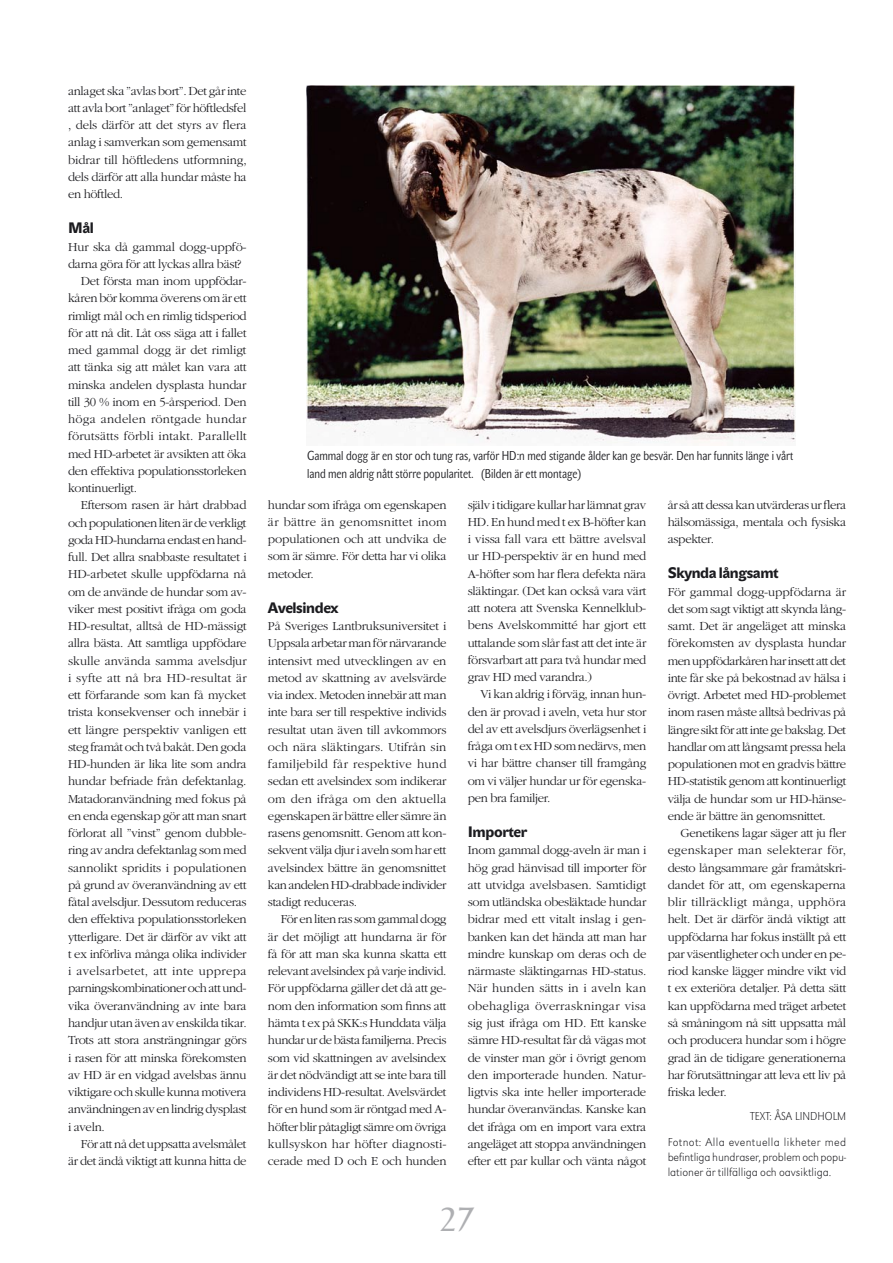
<style>
.page{position:relative;width:893px;height:1263px;background:#fff}
.page>*{position:absolute;margin:0;border:0;box-sizing:border-box;transform-origin:0 0}
.t1{font:36px "Baker Signet";color:#aeafb2}
.t2{font:800 15px "John Sans";letter-spacing:-.025em;color:#1b1b1f}
.t3{font:300 12.75px/17.2px "Garamond";letter-spacing:-.025em;color:#1b1b1f;text-align:justify}
.t4{font:12.75px/18px "John Sans Cond Lite";color:#1b1b1f}
.t5{font:300 12.75px "Garamond";letter-spacing:.015em;color:#1b1b1f}
.t6{font:300 12.75px "Garamond";color:#1b1b1f}
.t7{font:300 12.75px "Garamond";letter-spacing:.025em;color:#1b1b1f}
.t8{font:300 12.75px "Garamond";letter-spacing:-.005em;color:#1b1b1f}
.t9{font:300 12.75px "Garamond";letter-spacing:.02em;color:#1b1b1f}
.t10{font:12px/15px "URW Grotesk T Extr Ligh";color:#1b1b1f;text-align:justify}
.t11{font:12px "URW Grotesk T Extr Ligh Extr Narr";color:#1b1b1f}
</style>
<div class="page">
<img style="left:306px;top:85px;width:489px;height:358px">
<p class="t3" style="left:68px;top:82px;width:180px">anlaget ska ”avlas bort”. Det går inte att avla bort ”anlaget” för höftledsfel , dels därför att det styrs av flera anlag i samverkan som gemensamt bidrar till höftledens utformning, dels därför att alla hundar måste ha en höftled.</p>
<p class="t2" style="left:68px;top:219px;width:27px">Mål</p>
<p class="t3" style="left:68px;top:238px;width:180px">Hur ska då gammal dogg-uppfö-</p>
<p class="t3" style="left:68px;top:255px;width:175px">darna göra för att lyckas allra bäst?</p>
<p class="t3" style="left:81px;top:273px;width:167px">Det första man inom uppfödar-</p>
<p class="t3" style="left:68px;top:290px;width:180px">kåren bör komma överens om är ett</p>
<p class="t3" style="left:68px;top:307px;width:180px">rimligt mål och en rimlig tidsperiod</p>
<p class="t3" style="left:68px;top:324px;width:180px">för att nå dit. Låt oss säga att i fallet</p>
<p class="t8" style="left:68px;top:343px;width:180px">med gammal dogg är det rimligt</p>
<p class="t3" style="left:68px;top:359px;width:180px">att tänka sig att målet kan vara att</p>
<p class="t3" style="left:68px;top:376px;width:180px">minska andelen dysplasta hundar</p>
<p class="t3" style="left:68px;top:393px;width:180px">till 30 % inom en 5-årsperiod. Den</p>
<p class="t9" style="left:68px;top:412px;width:180px">höga andelen röntgade hundar</p>
<p class="t5" style="left:68px;top:430px;width:180px">förutsätts förbli intakt. Parallellt</p>
<p class="t3" style="left:68px;top:445px;width:180px">med HD-arbetet är avsikten att öka</p>
<p class="t3" style="left:68px;top:462px;width:180px">den effektiva populationsstorleken</p>
<p class="t3" style="left:68px;top:480px;width:71px">kontinuerligt.</p>
<p class="t3" style="left:81px;top:497px;width:167px">Eftersom rasen är hårt drabbad</p>
<p class="t3" style="left:68px;top:514px;width:180px">och populationen liten är de verkligt</p>
<p class="t3" style="left:68px;top:531px;width:180px">goda HD-hundarna endast en hand-</p>
<p class="t3" style="left:68px;top:549px;width:180px">full. Det allra snabbaste resultatet i</p>
<p class="t3" style="left:68px;top:566px;width:180px">HD-arbetet skulle uppfödarna nå</p>
<p class="t3" style="left:68px;top:583px;width:180px">om de använde de hundar som av-</p>
<p class="t3" style="left:68px;top:600px;width:180px">viker mest positivt ifråga om goda</p>
<p class="t3" style="left:68px;top:618px;width:180px">HD-resultat, alltså de HD-mässigt</p>
<p class="t3" style="left:68px;top:635px;width:180px">allra bästa. Att samtliga uppfödare</p>
<p class="t6" style="left:68px;top:654px;width:180px">skulle använda samma avelsdjur</p>
<p class="t5" style="left:68px;top:671px;width:180px">i syfte att nå bra HD-resultat är</p>
<p class="t3" style="left:68px;top:687px;width:180px">ett förfarande som kan få mycket</p>
<p class="t3" style="left:68px;top:704px;width:180px">trista konsekvenser och innebär i</p>
<p class="t3" style="left:68px;top:721px;width:180px">ett längre perspektiv vanligen ett</p>
<p class="t3" style="left:68px;top:738px;width:180px">steg framåt och två bakåt. Den goda</p>
<p class="t3" style="left:68px;top:756px;width:180px">HD-hunden är lika lite som andra</p>
<p class="t3" style="left:68px;top:773px;width:180px">hundar befriade från defektanlag.</p>
<p class="t3" style="left:68px;top:790px;width:180px">Matadoranvändning med fokus på</p>
<p class="t3" style="left:68px;top:807px;width:180px">en enda egenskap gör att man snart</p>
<p class="t3" style="left:68px;top:825px;width:180px">förlorat all ”vinst” genom dubble-</p>
<p class="t3" style="left:68px;top:842px;width:180px">ring av andra defektanlag som med</p>
<p class="t6" style="left:68px;top:861px;width:180px">sannolikt spridits i populationen</p>
<p class="t3" style="left:68px;top:876px;width:180px">på grund av överanvändning av ett</p>
<p class="t3" style="left:68px;top:894px;width:180px">fåtal avelsdjur. Dessutom reduceras</p>
<p class="t3" style="left:68px;top:911px;width:180px">den effektiva populationsstorleken</p>
<p class="t3" style="left:68px;top:928px;width:180px">ytterligare. Det är därför av vikt att</p>
<p class="t3" style="left:68px;top:945px;width:180px">t ex införliva många olika individer</p>
<p class="t7" style="left:68px;top:964px;width:180px">i avelsarbetet, att inte upprepa</p>
<p class="t3" style="left:68px;top:980px;width:180px">parningskombinationer och att und-</p>
<p class="t3" style="left:68px;top:997px;width:180px">vika överanvändning av inte bara</p>
<p class="t3" style="left:68px;top:1014px;width:180px">handjur utan även av enskilda tikar.</p>
<p class="t3" style="left:68px;top:1032px;width:180px">Trots att stora ansträngningar görs</p>
<p class="t3" style="left:68px;top:1049px;width:180px">i rasen för att minska förekomsten</p>
<p class="t3" style="left:68px;top:1066px;width:180px">av HD är en vidgad avelsbas ännu</p>
<p class="t3" style="left:68px;top:1083px;width:180px">viktigare och skulle kunna motivera</p>
<p class="t3" style="left:68px;top:1101px;width:180px">användningen av en lindrig dysplast</p>
<p class="t3" style="left:68px;top:1118px;width:38px">i aveln.</p>
<p class="t3" style="left:81px;top:1135px;width:167px">För att nå det uppsatta avelsmålet</p>
<p class="t3" style="left:68px;top:1152px;width:180px">är det ändå viktigt att kunna hitta de</p>
<p class="t4" style="left:307px;top:447px;width:488px">Gammal dogg är en stor och tung ras, varför HD:n med stigande ålder kan ge besvär. Den har funnits länge i vårt land men aldrig nått större popularitet. (Bilden är ett montage)</p>
<p class="t3" style="left:268px;top:496px;width:180px">hundar som ifråga om egenskapen är bättre än genomsnittet inom populationen och att undvika de som är sämre. För detta har vi olika metoder.</p>
<p class="t2" style="left:268px;top:599px;width:72px">Avelsindex</p>
<p class="t3" style="left:268px;top:618px;width:180px">På Sveriges Lantbruksuniversitet i Uppsala arbetar man för närvarande intensivt med utvecklingen av en metod av skattning av avelsvärde via index. Metoden innebär att man inte bara ser till respektive individs resultat utan även till avkommors och nära släktingars. Utifrån sin familjebild får respektive hund sedan ett avelsindex som indikerar om den ifråga om den aktuella egenskapen är bättre eller sämre än rasens genomsnitt. Genom att kon&shy;sekvent välja djur i aveln som har ett avelsindex bättre än genomsnittet kan andelen HD-drabbade individer stadigt reduceras.</p>
<p class="t3" style="left:268px;top:911px;width:180px;text-indent:13px">För en liten ras som gammal dogg är det möjligt att hundarna är för få för att man ska kunna skatta ett relevant avelsindex på varje individ.<br>För uppfödarna gäller det då att ge&shy;nom den information som finns att hämta t ex på SKK:s Hunddata välja hundar ur de bästa familjerna. Precis som vid skattningen av avelsindex är det nödvändigt att se inte bara till individens HD-resultat. Avelsvärdet för en hund som är röntgad med A&shy;höfter blir påtagligt sämre om övriga kullsyskon har höfter diagnosti&shy;cerade med D och E och hunden</p>
<p class="t3" style="left:468px;top:496px;width:180px">själv i tidigare kullar har lämnat grav HD. En hund med t ex B-höfter kan i vissa fall vara ett bättre avelsval ur HD-perspektiv är en hund med A-höfter som har flera defekta nära släktingar. (Det kan också vara värt att notera att Svenska Kennelklub&shy;bens Avelskommitté har gjort ett uttalande som slår fast att det inte är försvarbart att para två hundar med grav HD med varandra.)</p>
<p class="t3" style="left:468px;top:686px;width:180px;text-indent:13px">Vi kan aldrig i förväg, innan hun&shy;den är provad i aveln, veta hur stor del av ett avelsdjurs överlägsenhet i fråga om t ex HD som nedärvs, men vi har bättre chanser till framgång om vi väljer hundar ur för egenska&shy;pen bra familjer.</p>
<p class="t2" style="left:468px;top:823px;width:61px">Importer</p>
<p class="t3" style="left:468px;top:842px;width:180px">Inom gammal dogg-aveln är man i hög grad hänvisad till importer för att utvidga avelsbasen. Samtidigt som utländska obesläktade hundar bidrar med ett vitalt inslag i gen&shy;banken kan det hända att man har mindre kunskap om deras och de närmaste släktingarnas HD-status.<br>När hunden sätts in i aveln kan obehagliga överraskningar visa sig just ifråga om HD. Ett kanske sämre HD-resultat får då vägas mot de vinster man gör i övrigt genom den importerade hunden. Natur&shy;ligtvis ska inte heller importerade hundar överanvändas. Kanske kan det ifråga om en import vara extra angeläget att stoppa användningen efter ett par kullar och vänta något</p>
<h1 class="t1" style="left:440px;top:1200px;width:35px">27</h1>
<p class="t3" style="left:668px;top:496px;width:180px">år så att dessa kan utvärderas ur flera hälsomässiga, mentala och fysiska aspekter.</p>
<p class="t2" style="left:668px;top:564px;width:113px">Skynda långsamt</p>
<p class="t3" style="left:668px;top:583px;width:180px">För gammal dogg-uppfödarna är det som sagt viktigt att skynda lång&shy;samt. Det är angeläget att minska förekomsten av dysplasta hundar men uppfödarkåren har insett att det inte får ske på bekostnad av hälsa i övrigt. Arbetet med HD-problemet inom rasen måste alltså bedrivas på längre sikt för att inte ge bakslag. Det handlar om att långsamt pressa hela populationen mot en gradvis bättre HD-statistik genom att kontinuerligt välja de hundar som ur HD-hänse&shy;ende är bättre än genomsnittet.</p>
<p class="t3" style="left:668px;top:825px;width:180px;text-indent:13px">Genetikens lagar säger att ju fler egenskaper man selekterar för, desto långsammare går framåtskri&shy;dandet för att, om egenskaperna blir tillräckligt många, upphöra helt. Det är därför ändå viktigt att uppfödarna har fokus inställt på ett par väsentligheter och under en pe&shy;riod kanske lägger mindre vikt vid t ex exteriöra detaljer. På detta sätt kan uppfödarna med träget arbetet så småningom nå sitt uppsatta mål och producera hundar som i högre grad än de tidigare generationerna har förutsättningar att leva ett liv på friska leder.</p>
<p class="t11" style="left:750px;top:1110px;width:98px">TEXT: ÅSA LINDHOLM</p>
<p class="t10" style="left:668px;top:1134px;width:180px">Fotnot: Alla eventuella likheter med befintliga hundraser, problem och popu&shy;lationer är tillfälliga och oavsiktliga.</p>
</div>
